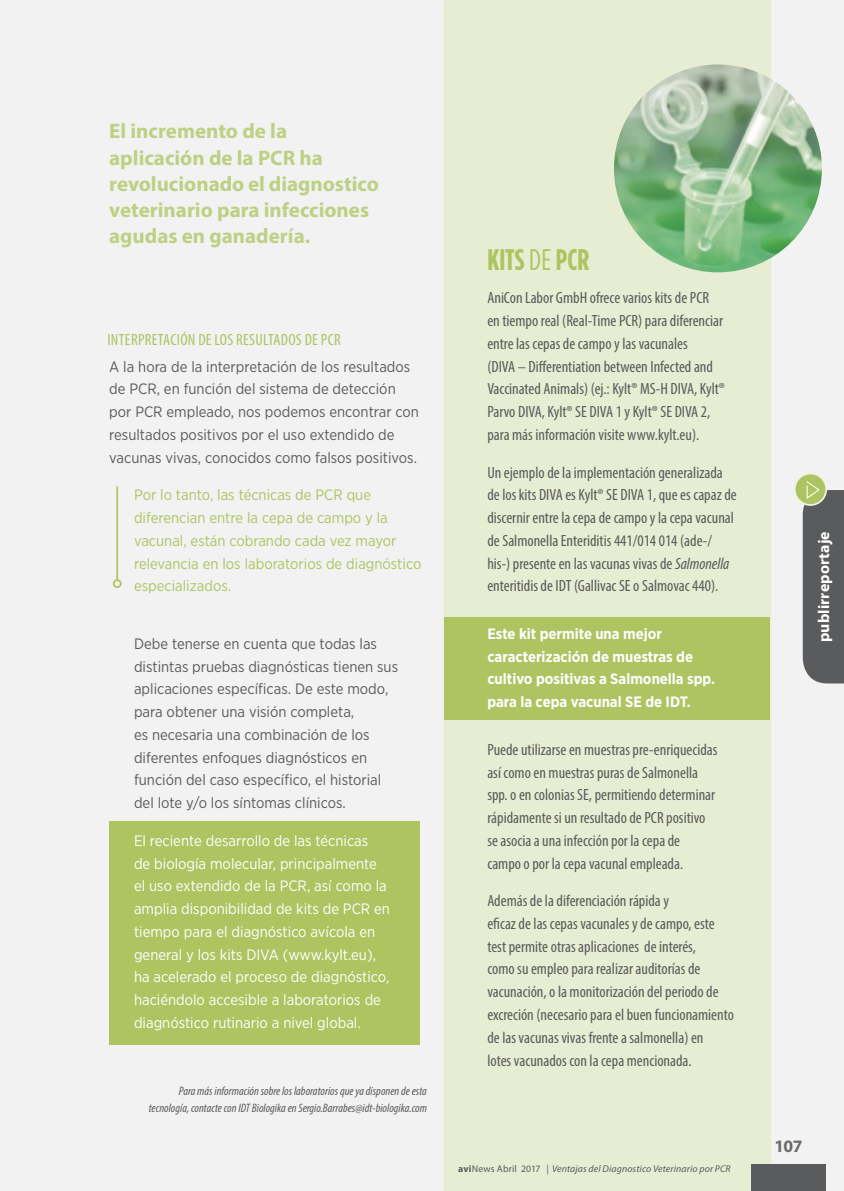
<style>
.page{position:relative;width:844px;height:1191px;background:#fff}
.page>*{position:absolute;margin:0;border:0;box-sizing:border-box;transform-origin:0 0}
.t1{font:700 29.75px "Gotham Condensed";color:#adc461}
.t2{font:700 21px/26.2px "Myriad Pro";color:#bed083}
.t3{font:700 17.5px "Myriad Pro";color:#6b6b6a}
.t4{font:condensed 16.28px/22.8px "Myriad Pro";color:#5a5b5c}
.t5{font:condensed 16.28px "Myriad Pro";letter-spacing:.02em;color:#adc461}
.t6{font:700 15.75px "Myriad Pro";letter-spacing:.01em;color:#fff}
.t7{font:15.05px/22.8px "Gotham Narrow";color:#5a5b5c}
.t8{font:15.05px/22.8px "Gotham Narrow";color:#fff}
.t9{font:15.05px/22.8px "Gotham Narrow";color:#adc461}
.t10{font:700 15.05px/22.8px "Gotham Narrow";color:#fff}
.t11{font:italic condensed 12.25px/17.5px "Myriad Pro";color:#5a5b5c;text-align:right}
.t12{font:italic 9.8px "Myriad Pro";letter-spacing:.015em;color:#5a5b5c}
.s1{font-weight:400}
.s2{font-style:italic}
.s3{font-weight:700;font-style:normal}
.s4{font-style:normal}
</style>
<div class="page">
<div style="left:0;top:0;width:843px;height:1191px;background:#f2f2f3"></div>
<div style="left:443px;top:0;width:328px;height:1191px;background:#e7edd2"></div>
<div style="left:751px;top:1164px;width:75px;height:27px;background:#5a5b5c"></div>
<svg style="left:794px;top:473px;width:32px;height:32px"></svg>
<div style="left:793px;top:472px;width:33px;height:34px;border:2px solid #eff3e3;border-radius:50%"></div>
<svg style="left:802px;top:481px;width:41px;height:202px;background:#686a65"></svg>
<div style="left:109px;top:821px;width:310px;height:223px;background:#adc461"></div>
<hr style="left:116px;top:486px;width:2px;height:94px;background:#adc461">
<div style="left:113px;top:579px;width:9px;height:9px;border:2px solid #adc461;border-radius:50%"></div>
<img style="left:613px;top:64px;width:208px;height:208px;border-radius:104px">
<div style="left:444px;top:616px;width:325px;height:103px;background:#adc461"></div>
<p class="t2" style="left:109px;top:117px;width:271px">El incremento de la aplicación de la PCR ha revolucionado el diagnostico veterinario para infecciones agudas en ganadería.</p>
<p class="t5" style="left:107px;top:329px;width:235px">INTERPRETACIÓN DE LOS RESULTADOS DE PCR</p>
<p class="t7" style="left:109px;top:354px;width:311px">A la hora de la interpretación de los resultados de PCR, en función del sistema de detección por PCR empleado, nos podemos encontrar con resultados positivos por el uso extendido de vacunas vivas, conocidos como falsos positivos.</p>
<p class="t9" style="left:134px;top:483px;width:289px">Por lo tanto, las técnicas de PCR que diferencian entre la cepa de campo y la vacunal, están cobrando cada vez mayor relevancia en los laboratorios de diagnóstico especializados.</p>
<p class="t7" style="left:134px;top:632px;width:265px">Debe tenerse en cuenta que todas las distintas pruebas diagnósticas tienen sus aplicaciones específicas. De este modo, para obtener una visión completa,<br>es necesaria una combinación de los diferentes enfoques diagnósticos en función del caso específico, el historial del lote y/o los síntomas clínicos.</p>
<p class="t8" style="left:134px;top:828px;width:257px">El reciente desarrollo de las técnicas<br>de biología molecular, principalmente el uso extendido de la PCR, así como la amplia disponibilidad de kits de PCR en tiempo para el diagnóstico avícola en general y los kits DIVA (www.kylt.eu), ha acelerado el proceso de diagnóstico, haciéndolo accesible a laboratorios de diagnóstico rutinario a nivel global.</p>
<p class="t11" style="left:149px;top:1081px;width:279px">Para más información sobre los laboratorios que ya disponen de esta tecnología, contacte con IDT Biologika en Sergio.Barrabes@idt-biologika.com</p>
<h1 class="t1" style="left:487px;top:242px;width:103px">KITS <span class="s1">DE</span> PCR</h1>
<p class="t4" style="left:487px;top:286px;width:239px">AniCon Labor GmbH ofrece varios kits de PCR en tiempo real (Real-Time PCR) para diferenciar entre las cepas de campo y las vacunales<br>(DIVA – Differentiation between Infected and Vaccinated Animals) (ej.: Kylt® MS-H DIVA, Kylt® Parvo DIVA, Kylt® SE DIVA 1 y Kylt® SE DIVA 2, para más información visite www.kylt.eu).</p>
<p class="t4" style="left:487px;top:460px;width:251px">Un ejemplo de la implementación generalizada de los kits DIVA es Kylt® SE DIVA 1, que es capaz de discernir entre la cepa de campo y la cepa vacunal de Salmonella Enteriditis 441/014 014 (ade-/ his-) presente en las vacunas vivas de <span class="s2">Salmonella </span>enteritidis de IDT (Gallivac SE o Salmovac 440).</p>
<p class="t10" style="left:487px;top:622px;width:229px">Este kit permite una mejor caracterización de muestras de cultivo positivas a Salmonella spp. para la cepa vacunal SE de IDT.</p>
<p class="t4" style="left:487px;top:738px;width:231px">Puede utilizarse en muestras pre-enriquecidas así como en muestras puras de Salmonella spp. o en colonias SE, permitiendo determinar rápidamente si un resultado de PCR positivo se asocia a una infección por la cepa de campo o por la cepa vacunal empleada.</p>
<p class="t4" style="left:487px;top:889px;width:248px">Además de la diferenciación rápida y<br>eficaz de las cepas vacunales y de campo, este test permite otras aplicaciones de interés,<br>como su empleo para realizar auditorías de vacunación, o la monitorización del periodo de excreción (necesario para el buen funcionamiento de las vacunas vivas frente a salmonella) en<br>lotes vacunados con la cepa mencionada.</p>
<p class="t12" style="left:458px;top:1162px;width:274px"><span class="s3">avi</span><span class="s4">News Abril 2017</span> | Ventajas del Diagnostico Veterinario por PCR</p>
<p class="t6" style="left:813px;top:642px;width:112px;rotate:-90deg">publirreportaje</p>
<p class="t3" style="left:774px;top:1134px;width:30px">107</p>
</div>
